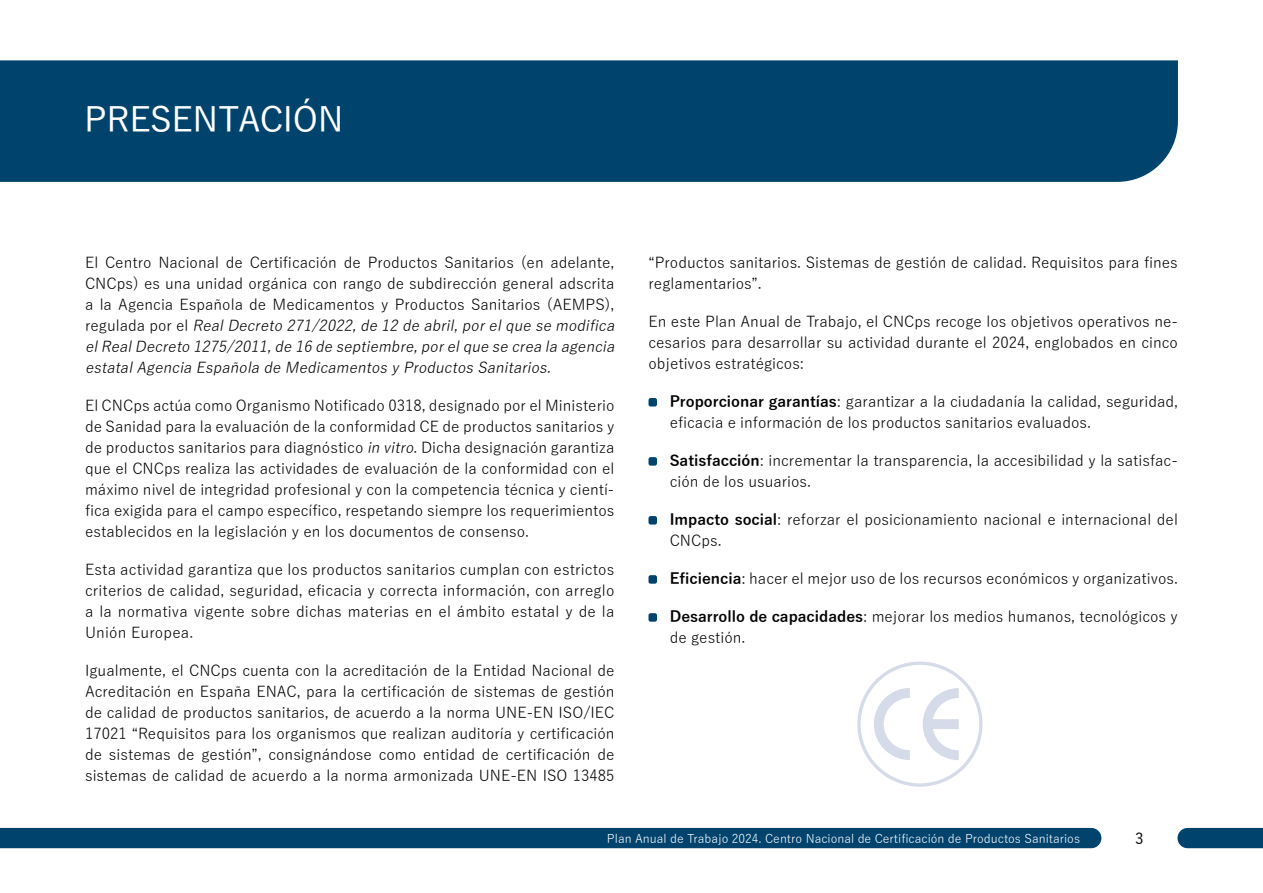
<style>
.page{position:relative;width:1263px;height:893px;background:#fff}
.page>*{position:absolute;margin:0;border:0;box-sizing:border-box;transform-origin:0 0}
.t1{font:500 34.5px "Yu Gothic";letter-spacing:-.01em;color:#fff}
.t2{font:15px/21px "Yu Gothic";color:#000}
.t3{font:500 15px "Yu Gothic";color:#000}
.t4{font:12px "Yu Gothic";color:#fff}
.s1{font-style:italic}
.s2{font-weight:700}
</style>
<div class="page">
<div style="left:1177px;top:828px;width:86px;height:20px;background:#00436d"></div>
<div style="left:0;top:828px;width:1101px;height:20px;background:#00436d"></div>
<div style="left:0;top:60px;width:1178px;height:122px;background:#00436d"></div>
<div style="left:648px;top:398px;width:9px;height:8px;background:#00436d;border-radius:2px"></div>
<div style="left:648px;top:516px;width:9px;height:9px;background:#00436d;border-radius:2px"></div>
<div style="left:648px;top:457px;width:9px;height:9px;background:#00436d;border-radius:2px"></div>
<div style="left:648px;top:575px;width:9px;height:9px;background:#00436d;border-radius:2px"></div>
<div style="left:648px;top:613px;width:9px;height:9px;background:#00436d;border-radius:2px"></div>
<svg style="left:857px;top:662px;width:125px;height:125px"></svg>
<h1 class="t1" style="left:84px;top:88px;width:261px">PRESENTACIÓN</h1>
<p class="t2" style="left:85px;top:250px;width:535px">El Centro Nacional de Certificación de Productos Sanitarios (en adelante, CNCps) es una unidad orgánica con rango de subdirección general adscrita a la Agencia Española de Medicamentos y Productos Sanitarios (AEMPS), r e g u l a d a p o r e l <span class="s1">RealDecreto 271/2022,de 12 de abril,porelque se modifica elRealDecreto 1275/2011,de 16 de septiembre,porelque se crea la agencia estatalAgencia Española de MedicamentosyProductosSanitarios.</span></p>
<p class="t2" style="left:85px;top:393px;width:531px;text-align:justify">El CNCps actúa como Organismo Notificado 0318, designado por el Ministerio de Sanidad para la evaluación de la conformidad CE de productos sanitarios y de productos sanitarios para diagnóstico <span class="s1">in vitro</span>. Dicha designación garantiza que el CNCps realiza las actividades de evaluación de la conformidad con el máximo nivel de integridad profesional y con la competencia técnica y cientí&shy;fica exigida para el campo específico, respetando siempre los requerimientos establecidos en la legislación y en los documentos de consenso.</p>
<p class="t2" style="left:85px;top:557px;width:531px;text-align:justify">Esta actividad garantiza que los productos sanitarios cumplan con estrictos criterios de calidad, seguridad, eficacia y correcta información, con arreglo a la normativa vigente sobre dichas materias en el ámbito estatal y de la Unión Europea.</p>
<p class="t2" style="left:85px;top:658px;width:531px;text-align:justify">Igualmente, el CNCps cuenta con la acreditación de la Entidad Nacional de Acreditación en España ENAC, para la certificación de sistemas de gestión de calidad de productos sanitarios, de acuerdo a la norma UNE-EN ISO/IEC 17021 “Requisitos para los organismos que realizan auditoría y certificación de sistemas de gestión”, consignándose como entidad de certificación de sistemas de calidad de acuerdo a la norma armonizada UNE-EN ISO 13485</p>
<p class="t2" style="left:648px;top:250px;width:531px">“Productos sanitarios. Sistemas de gestión de calidad. Requisitos para fines reglamentarios”.</p>
<p class="t2" style="left:648px;top:309px;width:531px;text-align:justify">En este Plan Anual de Trabajo, el CNCps recoge los objetivos operativos ne&shy;cesarios para desarrollar su actividad durante el 2024, englobados en cinco objetivos estratégicos:</p>
<p class="t2" style="left:670px;top:389px;width:510px"><span class="s2">Proporcionar garantías</span>: garantizar a la ciudadanía la calidad, seguridad, eficacia e información de los productos sanitarios evaluados.</p>
<p class="t2" style="left:670px;top:448px;width:510px"><span class="s2">Satisfacción</span>: incrementar la transparencia, la accesibilidad y la satisfac&shy;ción de los usuarios.</p>
<p class="t2" style="left:670px;top:507px;width:510px"><span class="s2">Impacto social</span>: reforzar el posicionamiento nacional e internacional del<br>CNCps.</p>
<p class="t2" style="left:670px;top:566px;width:510px"><span class="s2">Eficiencia</span>: hacer el mejor uso de los recursos económicos y organizativos.</p>
<p class="t2" style="left:670px;top:604px;width:510px"><span class="s2">Desarrollo de capacidades</span>: mejorar los medios humanos, tecnológicos y de gestión.</p>
<p class="t4" style="left:607px;top:827px;width:475px">Plan Anual de Trabajo 2024. Centro Nacional de Certificación de Productos Sanitarios</p>
<p class="t3" style="left:1135px;top:825px;width:10px">3</p>
</div>
